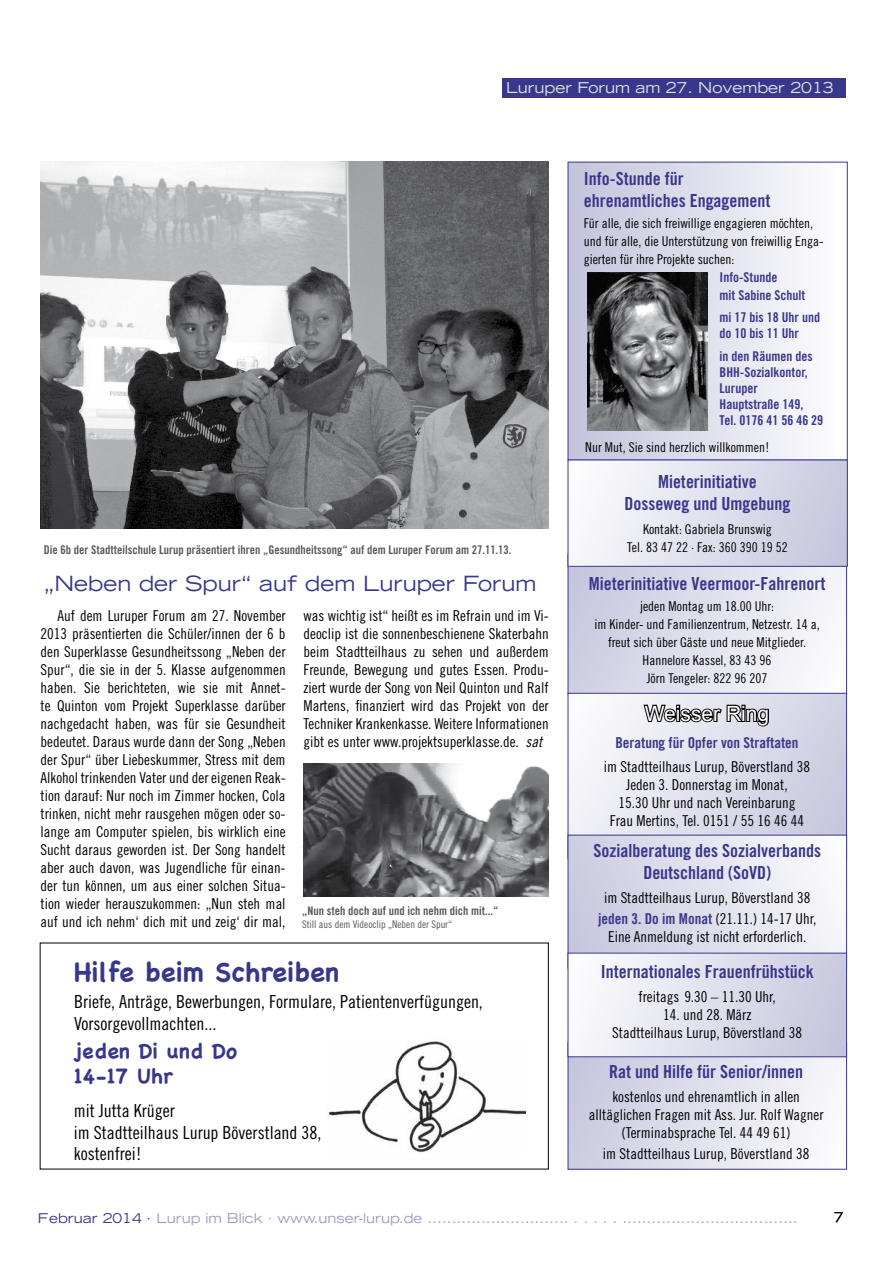
<style>
.page{position:relative;width:893px;height:1263px;background:#fff}
.page>*{position:absolute;margin:0;border:0;box-sizing:border-box;transform-origin:0 0}
.t1{font:700 27px "Chalkboard";color:#38378b}
.t2{font:expanded 21px "Trade Gothic LH";color:#38378b}
.t3{font:700 21px/25.2px "Chalkboard";color:#38378b}
.t4{font:21px "Arial";color:#fff}
.t5{font:18px/21.6px "Trade Gothic Bold Cond Twenty";color:#38378b;text-align:center}
.t6{font:18px/21.6px "Trade Gothic Cond Eighteen";color:#000}
.t7{font:15px/18px "Trade Gothic Cond Eighteen";color:#000;text-align:center}
.t8{font:expanded 15px "Trade Gothic LH";color:#e3e4e4}
.t9{font:15px "Trade Gothic Bold Cond Twenty";color:#38378b}
.t10{font:13.5px/18px "Trade Gothic Cond Eighteen";color:#000;text-align:center}
.t11{font:13.5px/16.2px "Trade Gothic Bold Cond Twenty";color:#38378b}
.t12{font:expanded 13.5px "Trade Gothic LH";color:#9c9bc5}
.t13{font:expanded 13.5px "Trade Gothic LH";color:#000}
.t14{font:12px "Trade Gothic Bold Cond Twenty";color:#58585a}
.t15{font:10.5px "Trade Gothic Cond Eighteen";color:#58585a}
.s1{font-family:"Trade Gothic Cond Eighteen Obl"}
.s2{font-family:"Trade Gothic Bold Cond Twenty";color:#38378b}
.s3{color:#38378b}
</style>
<div class="page">
<div style="left:502px;top:78px;width:344px;height:19px;background:#38378b"></div>
<div style="left:568px;top:1043px;width:279px;height:126px;background:linear-gradient(to right,#c7c7df,#fafafc)"></div>
<div style="left:568px;top:554px;width:279px;height:140px;background:linear-gradient(to right,#c9c8df,#f9f9fc)"></div>
<div style="left:568px;top:693px;width:279px;height:166px;background:linear-gradient(to right,#f7f7fa,#cbcae0)"></div>
<div style="left:568px;top:835px;width:279px;height:133px;background:linear-gradient(to right,#c9c9df,#fafafc)"></div>
<div style="left:568px;top:835px;width:279px;height:134px;border:1px solid #38378b"></div>
<svg style="left:642px;top:687px;width:129px;height:45px"></svg>
<div style="left:568px;top:460px;width:279px;height:106px;background:linear-gradient(to right,#fbfbfd,#c7c7de)"></div>
<div style="left:568px;top:459px;width:280px;height:108px;border:1px solid #38378b"></div>
<div style="left:568px;top:162px;width:279px;height:298px;background:linear-gradient(to right,#c3c3dc,#fff)"></div>
<div style="left:568px;top:162px;width:280px;height:298px;border:1px solid #38378b"></div>
<div style="left:568px;top:953px;width:279px;height:104px;background:linear-gradient(to right,#fbfbfd,#c6c6de)"></div>
<div style="left:568px;top:953px;width:279px;height:104px;border:1px solid #38378b"></div>
<img style="left:587px;top:272px;width:120px;height:159px">
<img style="left:328px;top:1040px;width:197px;height:113px">
<img style="left:41px;top:162px;width:508px;height:366px">
<img style="left:304px;top:764px;width:245px;height:132px">
<p class="t8" style="left:506px;top:78px;width:329px">Luruper Forum am 27. November 2013</p>
<p class="t5" style="left:584px;top:168px;width:188px;text-align:left">Info-Stunde für ehrenamtliches Engagement</p>
<p class="t10" style="left:584px;top:214px;width:241px;text-align:left">Für alle, die sich freiwillige engagieren möchten, und für alle, die Unterstützung von freiwillig Enga&shy;gierten für ihre Projekte suchen:</p>
<p class="t14" style="left:44px;top:543px;width:469px">Die 6b der Stadtteilschule Lurup präsentiert ihren „Gesundheitssong“ auf dem Luruper Forum am 27.11.13.</p>
<h2 class="t2" style="left:44px;top:570px;width:494px">„Neben der Spur“ auf dem Luruper Forum</h2>
<p class="t7" style="left:41px;top:607px;width:247px;text-align:justify;text-indent:17px">Auf dem Luruper Forum am 27. November 2013 präsentierten die Schüler/innen der 6 b den Superklasse Gesundheitssong „Neben der Spur“, die sie in der 5. Klasse aufgenommen haben. Sie berichteten, wie sie mit Annet&shy;te Quinton vom Projekt Superklasse darüber nachgedacht haben, was für sie Gesundheit bedeutet. Daraus wurde dann der Song „Neben der Spur“ über Liebeskummer, Stress mit dem Alkohol trinkenden Vater und der eigenen Reak&shy;tion darauf: Nur noch im Zimmer hocken, Cola trinken, nicht mehr rausgehen mögen oder so&shy;lange am Computer spielen, bis wirklich eine Sucht daraus geworden ist. Der Song handelt aber auch davon, was Jugendliche für einan&shy;der tun können, um aus einer solchen Situa&shy;tion wieder herauszukommen: „Nun steh mal auf und ich nehm‘ dich mit und zeig‘ dir mal,</p>
<p class="t7" style="left:304px;top:607px;width:247px;text-align:justify">was wichtig ist“ heißt es im Refrain und im Vi&shy;deoclip ist die sonnenbeschienene Skaterbahn beim Stadtteilhaus zu sehen und außerdem Freunde, Bewegung und gutes Essen. Produ&shy;ziert wurde der Song von Neil Quinton und Ralf Martens, finanziert wird das Projekt von der Techniker Krankenkasse. Weitere Informationen gibt es unter www.projektsuperklasse.de. <span class="s1">sat</span></p>
<p class="t14" style="left:302px;top:904px;width:198px">„Nun steh doch auf und ich nehm dich mit...“</p>
<p class="t15" style="left:302px;top:918px;width:152px">Still aus dem Videoclip „Neben der Spur“</p>
<h1 class="t1" style="left:74px;top:956px;width:267px">Hilfe beim Schreiben</h1>
<p class="t6" style="left:74px;top:991px;width:410px">Briefe, Anträge, Bewerbungen, Formulare, Patientenverfügungen,<br>Vorsorgevollmachten...</p>
<h2 class="t3" style="left:74px;top:1038px;width:164px">jeden Di und Do<br>14-17 Uhr</h2>
<p class="t6" style="left:74px;top:1099px;width:249px">mit Jutta Krüger<br>im Stadtteilhaus Lurup Böverstland 38, kostenfrei!</p>
<p class="t11" style="left:720px;top:268px;width:87px;line-height:18px">Info-Stunde<br>mit Sabine Schult</p>
<p class="t11" style="left:720px;top:309px;width:102px">mi 17 bis 18 Uhr und do 10 bis 11 Uhr</p>
<p class="t11" style="left:720px;top:347px;width:105px">in den Räumen des<br>BHH-Sozialkontor,<br>Luruper<br>Hauptstraße 149,<br>Tel. 0176 41 56 46 29</p>
<p class="t10" style="left:585px;top:438px;width:186px">Nur Mut, Sie sind herzlich willkommen!</p>
<p class="t5" style="left:624px;top:471px;width:167px">Mieterinitiative<br>Dosseweg und Umgebung</p>
<p class="t10" style="left:627px;top:520px;width:162px">Kontakt: Gabriela Brunswig<br>Tel. 83 47 22 · Fax: 360 390 19 52</p>
<p class="t5" style="left:589px;top:572px;width:238px">Mieterinitiative Veermoor-Fahrenort</p>
<p class="t10" style="left:594px;top:597px;width:227px">jeden Montag um 18.00 Uhr:<br>im Kinder- und Familienzentrum, Netzestr. 14 a, freut sich über Gäste und neue Mitglieder.<br>Hannelore Kassel, 83 43 96<br>Jörn Tengeler: 822 96 207</p>
<h2 class="t4" style="left:645px;top:700px;width:126px">Weisser Ring</h2>
<p class="t9" style="left:615px;top:733px;width:185px">Beratung für Opfer von Straftaten</p>
<p class="t7" style="left:604px;top:757px;width:208px">im Stadtteilhaus Lurup, Böverstland 38<br>Jeden 3. Donnerstag im Monat,<br>15.30 Uhr und nach Vereinbarung<br>Frau Mertins, Tel. 0151 / 55 16 46 44</p>
<p class="t5" style="left:593px;top:840px;width:229px">Sozialberatung des Sozialverbands<br>Deutschland (SoVD)</p>
<p class="t7" style="left:598px;top:887px;width:220px;line-height:21px">im Stadtteilhaus Lurup, Böverstland 38 <span class="s2">jeden 3. Do im Monat</span> (21.11.) 14-17 Uhr,</p>
<p class="t7" style="left:608px;top:927px;width:200px">Eine Anmeldung ist nicht erforderlich.</p>
<p class="t5" style="left:601px;top:961px;width:214px">Internationales Frauenfrühstück</p>
<p class="t7" style="left:638px;top:988px;width:139px">freitags 9.30 – 11.30 Uhr,</p>
<p class="t7" style="left:612px;top:1006px;width:191px">14. und 28. März<br>Stadtteilhaus Lurup, Böverstland 38</p>
<p class="t5" style="left:609px;top:1061px;width:195px">Rat und Hilfe für Senior/innen</p>
<p class="t7" style="left:589px;top:1088px;width:236px">kostenlos und ehrenamtlich in allen alltäglichen Fragen mit Ass. Jur. Rolf Wagner (Terminabsprache Tel. 44 49 61)</p>
<p class="t7" style="left:603px;top:1145px;width:208px">im Stadtteilhaus Lurup, Böverstland 38</p>
<p class="t12" style="left:38px;top:1209px;width:761px"><span class="s3">Februar 2014 ·</span> Lurup im Blick · www.unser-lurup.de ............................. . . . . . ....................................</p>
<p class="t13" style="left:834px;top:1209px;width:11px">7</p>
</div>
